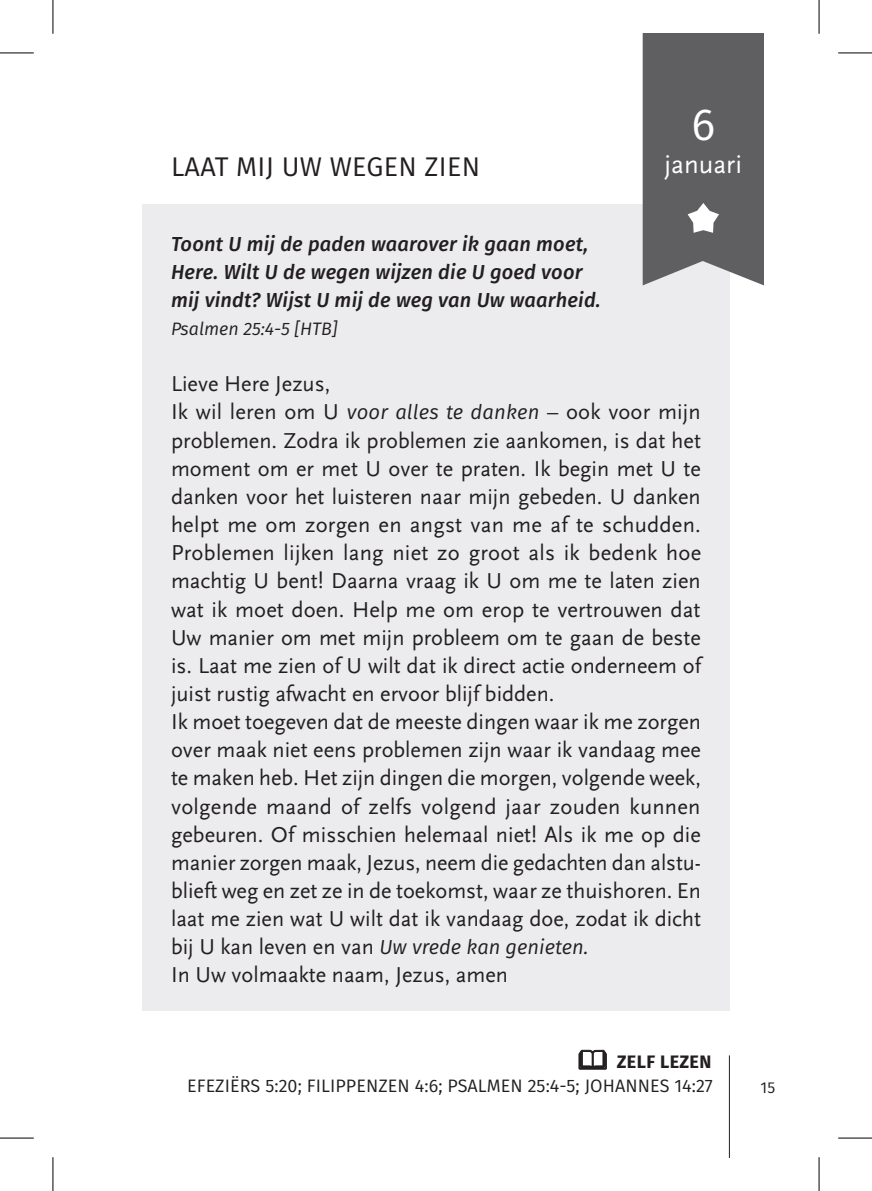
<style>
.page{position:relative;width:872px;height:1191px;background:#fff}
.page>*{position:absolute;margin:0;border:0;box-sizing:border-box;transform-origin:0 0}
.t1{font:45px "Fira Sans";color:#fff}
.t2{font:27px "Fira Sans";letter-spacing:.01em;color:#231f20}
.t3{font:27px "Scala Sans";color:#fff}
.t4{font:22.5px/28.1px "Scala Sans";color:#231f20}
.t5{font:italic 500 20.25px/28.1px "Fira Sans";letter-spacing:.01em;color:#231f20}
.t6{font:italic 20.25px "Fira Sans";color:#231f20}
.t7{font:18px "Fira Sans";letter-spacing:.005em;color:#231f20}
.t8{font:italic 18px "Fira Sans";color:#231f20}
.t9{font:700 18px "Fira Sans";letter-spacing:.02em;color:#231f20}
.t10{font:15.75px "Fira Sans";color:#231f20}
.s1{font-family:"Fira Sans";font-style:italic;font-size:20.25px}
.s2{font-family:"Scala Sans";font-style:normal;font-size:22.5px}
</style>
<div class="page">
<div style="left:142px;top:204px;width:587px;height:806px;background:#ececee"></div>
<svg style="left:642px;top:34px;width:121px;height:251px;background:#69696c"></svg>
<hr style="left:728px;top:1055px;width:1px;height:101px;background:#231f20">
<svg style="left:578px;top:1049px;width:28px;height:20px"></svg>
<hr style="left:0;top:53px;width:34px;height:1px;background:#000">
<hr style="left:837px;top:53px;width:34px;height:1px;background:#000">
<hr style="left:0;top:1137px;width:34px;height:1px;background:#000">
<hr style="left:837px;top:1137px;width:34px;height:1px;background:#000">
<hr style="left:53px;top:0;width:1px;height:34px;background:#000">
<hr style="left:53px;top:1156px;width:1px;height:34px;background:#000">
<hr style="left:818px;top:0;width:1px;height:34px;background:#000">
<hr style="left:818px;top:1156px;width:1px;height:34px;background:#000">
<p class="t2" style="left:171px;top:146px;width:310px">LAAT MIJ UW WEGEN ZIEN</p>
<h1 class="t1" style="left:691px;top:91px;width:25px">6</h1>
<p class="t3" style="left:664px;top:150px;width:79px">januari</p>
<p class="t5" style="left:171px;top:228px;width:431px">Toont U mij de paden waarover ik gaan moet,<br>Here. Wilt U de wegen wijzen die U goed voor mij vindt? Wijst U mij de weg van Uw waarheid.</p>
<p class="t8" style="left:171px;top:315px;width:168px">Psalmen 25:4-5 [HTB]</p>
<p class="t4" style="left:171px;top:370px;width:531px">Lieve Here Jezus,<br>Ik wil leren om U <span class="s1">voor alles te danken</span> – ook voor mijn problemen. Zodra ik problemen zie aankomen, is dat het moment om er met U over te praten. Ik begin met U te danken voor het luisteren naar mijn gebeden. U danken helpt me om zorgen en angst van me af te schudden.<br>Problemen lijken lang niet zo groot als ik bedenk hoe machtig U bent! Daarna vraag ik U om me te laten zien wat ik moet doen. Help me om erop te vertrouwen dat Uw manier om met mijn probleem om te gaan de beste is. Laat me zien of U wilt dat ik direct actie onderneem of juist rustig afwacht en ervoor blijf bidden.<br>Ik moet toegeven dat de meeste dingen waar ik me zorgen over maak niet eens problemen zijn waar ik vandaag mee te maken heb. Het zijn dingen die morgen, volgende week, volgende maand of zelfs volgend jaar zouden kunnen gebeuren. Of misschien helemaal niet! Als ik me op die manier zorgen maak, Jezus, neem die gedachten dan alstu&shy;blieft weg en zet ze in de toekomst, waar ze thuishoren. En laat me zien wat U wilt dat ik vandaag doe, zodat ik dicht</p>
<p class="t6" style="left:171px;top:932px;width:418px"><span class="s2">bij U kan leven en van</span> Uw vrede kan genieten.</p>
<p class="t4" style="left:171px;top:961px;width:338px">In Uw volmaakte naam, Jezus, amen</p>
<p class="t9" style="left:616px;top:1046px;width:96px">ZELF LEZEN</p>
<p class="t7" style="left:187px;top:1071px;width:527px">EFEZIËRS 5:20; FILIPPENZEN 4:6; PSALMEN 25:4-5; JOHANNES 14:27</p>
<p class="t10" style="left:760px;top:1075px;width:16px">15</p>
</div>
